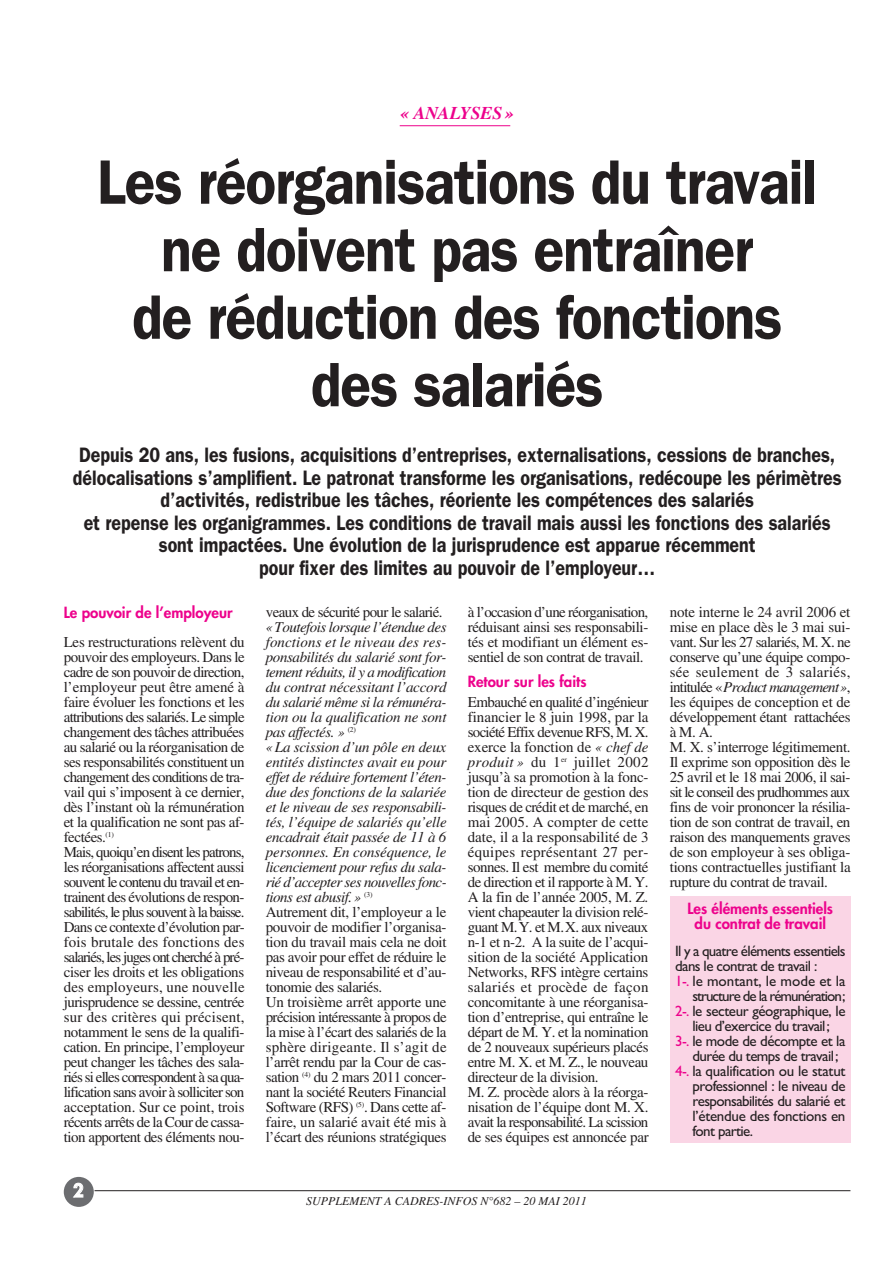
<style>
.page{position:relative;width:893px;height:1263px;background:#fff}
.page>*{position:absolute;margin:0;border:0;box-sizing:border-box;transform-origin:0 0}
.t1{font:600 63px/67.5px "Franklin Gothic";letter-spacing:-.02em;color:#231f20;text-align:center;scale:.9 1}
.t2{font:600 21px/22.5px "Franklin Gothic";color:#231f20;text-align:center;scale:.85 1}
.t3{font:italic 700 18px "Times";letter-spacing:-.01em;color:#ed028c}
.t4{font:800 18px "Futura";color:#fff}
.t5{font:15px/15px "Times";letter-spacing:-.03em;color:#231f20}
.t6{font:italic 15px/15px "Times";letter-spacing:-.025em;color:#231f20}
.t7{font:15px "Gill Sans";letter-spacing:-.04em;color:#231f20}
.t8{font:800 15px/15px "Futura";color:#ed028c;text-align:center}
.t9{font:15px "Gill Sans";letter-spacing:-.015em;color:#231f20}
.t10{font:15px "Gill Sans";letter-spacing:-.065em;color:#231f20}
.t11{font:15px "Gill Sans";color:#231f20}
.t12{font:15px "Gill Sans";letter-spacing:-.02em;color:#231f20}
.t13{font:italic 12px "Times";color:#231f20}
.s1{font-style:normal}
.s2{font-style:italic}
.s3{color:#ed028c}
</style>
<div class="page">
<div style="left:670px;top:896px;width:180px;height:247px;background:#fad5e5"></div>
<hr style="left:95px;top:1190px;width:755px;height:1px;background:#231f20">
<div style="left:64px;top:1177px;width:30px;height:30px;background:#6c6d70;border-radius:50%"></div>
<hr style="left:400px;top:125px;width:110px;height:1px;background:#ed028c">
<p class="t3" style="left:400px;top:106px;width:115px">« ANALYSES »</p>
<h1 class="t1" style="left:97px;top:154px;width:801px">Les réorganisations du travail ne doivent pas entraîner<br>de réduction des fonctions des salariés</h1>
<p class="t2" style="left:73px;top:445px;width:906px">Depuis 20 ans, les fusions, acquisitions d’entreprises, externalisations, cessions de branches, délocalisations s’amplifient. Le patronat transforme les organisations, redécoupe les périmètres d’activités, redistribue les tâches, réoriente les compétences des salariés<br>et repense les organigrammes. Les conditions de travail mais aussi les fonctions des salariés sont impactées. Une évolution de la jurisprudence est apparue récemment<br>pour fixer des limites au pouvoir de l’employeur…</p>
<p class="t8" style="left:64px;top:606px;width:170px">Le pouvoir de l’employeur</p>
<p class="t5" style="left:64px;top:636px;width:182px">Les restructurations relèvent du pouvoir des employeurs. Dans le cadre de son pouvoir de direction, l’employeur peut être amené à faire évoluer les fonctions et les attributions des salariés. Le simple changement des tâches attribuées au salarié ou la réorganisation de ses responsabilités constituent un changement des conditions de tra&shy;vail qui s’imposent à ce dernier, dès l’instant où la rémunération et la qualification ne sont pas af&shy;fectées.<sup>(1)<br></sup>Mais, quoiqu’en disent les patrons, les réorganisations affectent aussi souvent le contenu du travail et en&shy;trainent des évolutions de respon&shy;sabilités, le plus souvent à la baisse.<br>Dans ce contexte d’évolution par&shy;fois brutale des fonctions des salariés, les juges ont cherché à pré&shy;ciser les droits et les obligations des employeurs, une nouvelle jurisprudence se dessine, centrée sur des critères qui précisent, notamment le sens de la qualifi&shy;cation. En principe, l’employeur peut changer les tâches des sala&shy;riés si elles correspondent à sa qua&shy;lification sans avoir à solliciter son acceptation. Sur ce point, trois récents arrêts de la Cour de cassa&shy;tion apportent des éléments nou-</p>
<p class="t4" style="left:73px;top:1182px;width:12px">2</p>
<p class="t5" style="left:266px;top:606px;width:178px">veaux de sécurité pour le salarié.</p>
<p class="t6" style="left:266px;top:621px;width:182px">«Toutefois lorsque l’étendue des fonctions et le niveau des res&shy;ponsabilités du salarié sont for&shy;tement réduits, il y a modification du contrat nécessitant l’accord du salarié même si la rémunéra&shy;tion ou la qualification ne sont pas affectés. » <sup>(2)<br></sup>«La scission d’un pôle en deux entités distinctes avait eu pour effet de réduire fortement l’éten&shy;due des fonctions de la salariée et le niveau de ses responsabili&shy;tés, l’équipe de salariés qu’elle encadrait était passée de 11 à 6 personnes. En conséquence, le licenciement pour refus du sala&shy;rié d’accepter ses nouvelles fonc&shy;tions est abusif.» <sup>(3)<br></sup><span class="s1">Autrement dit, l’employeur a le pouvoir de modifier l’organisa&shy;tion du travail mais cela ne doit pas avoir pour effet de réduire le niveau de responsabilité et d’au&shy;tonomie des salariés.<br>Un troisième arrêt apporte une précision intéressante à propos de la mise à l’écart des salariés de la sphère dirigeante. Il s’agit de l’arrêt rendu par la Cour de cas&shy;sation</span> <sup>(4)</sup> <span class="s1">du 2 mars 2011 concer&shy;nant la société Reuters Financial<br>Software (RFS)</span> <sup>(5)</sup><span class="s1">. Dans cette af&shy;faire, un salarié avait été mis à l’écart des réunions stratégiques</span></p>
<p class="t5" style="left:468px;top:606px;width:182px;text-align:justify">à l’occasion d’une réorganisation, réduisant ainsi ses responsabili&shy;tés et modifiant un élément es&shy;sentiel de son contrat de travail.</p>
<p class="t8" style="left:468px;top:675px;width:120px">Retour sur les faits</p>
<p class="t5" style="left:468px;top:696px;width:182px">Embauché en qualité d’ingénieur financier le 8 juin 1998, par la société Effix devenue RFS, M. X. exerce la fonction de <span class="s2">« chef de produit »</span> du 1<sup>er</sup> juillet 2002 jusqu’à sa promotion à la fonc&shy;tion de directeur de gestion des risques de crédit et de marché, en mai 2005. A compter de cette date, il a la responsabilité de 3 équipes représentant 27 per&shy;sonnes. Il est membre du comité de direction et il rapporte à M. Y.<br>A la fin de l’année 2005, M. Z. vient chapeauter la division relé&shy;guant M.Y. et M.X. aux niveaux n-1 et n-2. A la suite de l’acqui&shy;sition de la société Application<br>Networks, RFS intègre certains salariés et procède de façon concomitante à une réorganisa&shy;tion d’entreprise, qui entraîne le départ de M. Y. et la nomination de 2 nouveaux supérieurs placés entre M. X. et M. Z., le nouveau directeur de la division.<br>M. Z. procède alors à la réorga&shy;nisation de l’équipe dont M. X. avait la responsabilité. La scission de ses équipes est annoncée par</p>
<p class="t13" style="left:306px;top:1197px;width:282px">SUPPLEMENT A CADRES-INFOS N°682 – 20 MAI 2011</p>
<p class="t5" style="left:670px;top:606px;width:182px">note interne le 24 avril 2006 et mise en place dès le 3 mai sui&shy;vant. Sur les 27 salariés, M. X. ne conserve qu’une équipe compo&shy;sée seulement de 3 salariés, intitulée «<span class="s2">Product management»</span>, les équipes de conception et de développement étant rattachées à M. A.<br>M. X. s’interroge légitimement.<br>Il exprime son opposition dès le<br>25 avril et le 18 mai 2006, il sai&shy;sit le conseil des prudhommes aux fins de voir prononcer la résilia&shy;tion de son contrat de travail, en raison des manquements graves de son employeur à ses obliga&shy;tions contractuelles justifiant la rupture du contrat de travail.</p>
<p class="t8" style="left:688px;top:902px;width:147px">Les éléments essentiels du contrat de travail</p>
<p class="t7" style="left:675px;top:942px;width:172px">Il y a quatre éléments essentiels</p>
<p class="t7" style="left:675px;top:957px;width:144px">dans le contrat de travail :</p>
<p class="t11" style="left:675px;top:972px;width:172px"><span class="s3">1-.</span> le montant, le mode et la</p>
<p class="t10" style="left:692px;top:987px;width:155px">structure de la rémunération;</p>
<p class="t7" style="left:675px;top:1002px;width:172px"><span class="s3">2-.</span> le secteur géographique, le</p>
<p class="t7" style="left:692px;top:1017px;width:139px">lieu d’exercice du travail;</p>
<p class="t7" style="left:675px;top:1032px;width:172px"><span class="s3">3-.</span> le mode de décompte et la</p>
<p class="t7" style="left:692px;top:1047px;width:148px">durée du temps de travail;</p>
<p class="t9" style="left:675px;top:1062px;width:172px"><span class="s3">4-.</span> la qualification ou le statut</p>
<p class="t7" style="left:692px;top:1077px;width:155px">professionnel : le niveau de</p>
<p class="t7" style="left:692px;top:1092px;width:154px">responsabilités du salarié et</p>
<p class="t12" style="left:692px;top:1107px;width:155px">l’étendue des fonctions en</p>
<p class="t7" style="left:692px;top:1122px;width:62px">font partie.</p>
</div>
